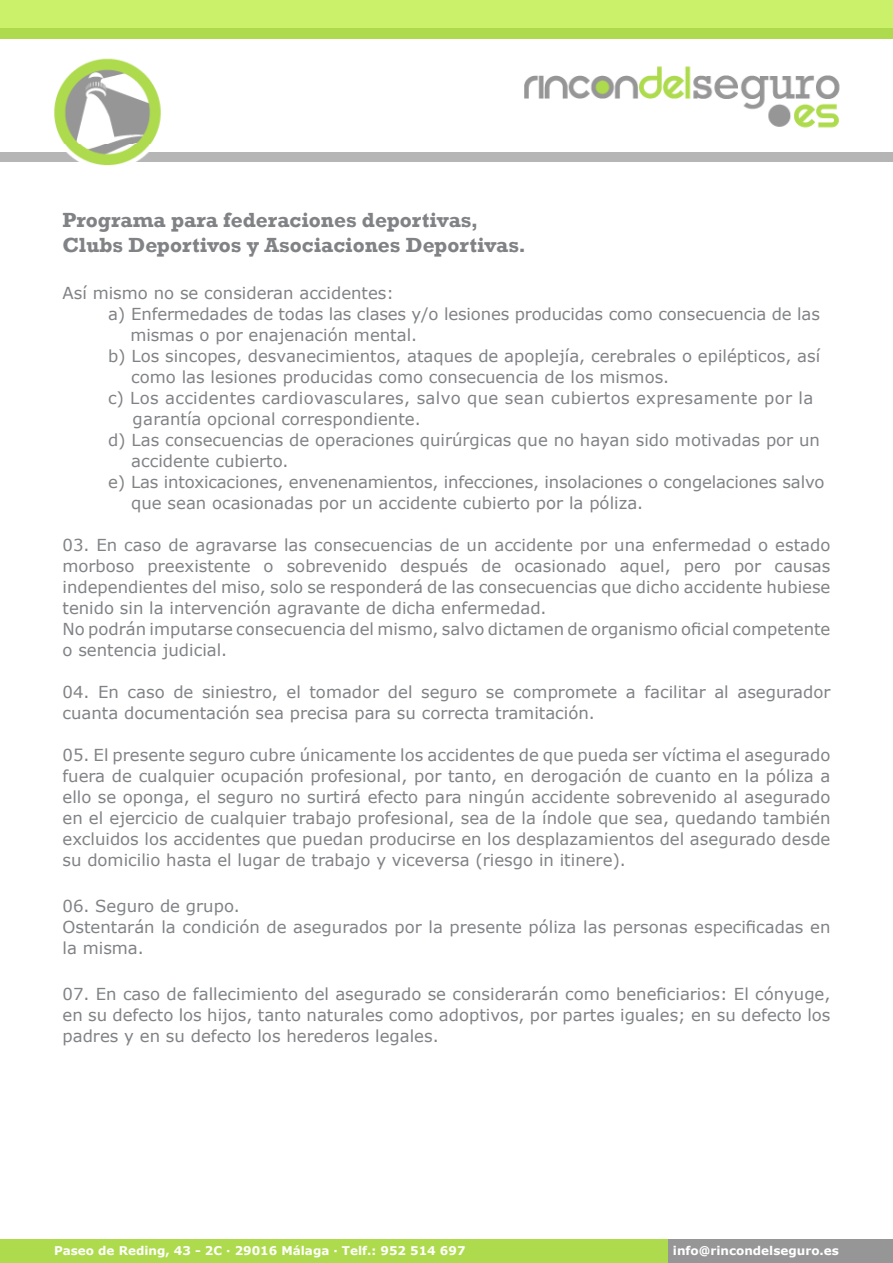
<style>
.page{position:relative;width:893px;height:1263px;background:#fff}
.page>*{position:absolute;margin:0;border:0;box-sizing:border-box;transform-origin:0 0}
.titulos{font:700 21px "Rockwell";color:#808285}
.texto{font:16.5px/21px "Verdana";color:#808285}
.texto-2{font:16.5px/21px "Verdana";letter-spacing:.02em;color:#808285}
.t1{font:700 12px "Verdana";color:#fff}
</style>
<div class="page">
<img style="left:54px;top:58px;width:786px;height:108px">
<div style="left:0;top:1239px;width:669px;height:24px;background:#aedb4d"></div>
<div style="left:0;top:0;width:893px;height:28px;background:#cbf16a"></div>
<div style="left:0;top:28px;width:893px;height:11px;background:#aedb4d"></div>
<div style="left:0;top:152px;width:57px;height:10px;background:#b5b5b5"></div>
<div style="left:154px;top:152px;width:739px;height:10px;background:#b5b5b5"></div>
<hr style="left:0;top:149px;width:67px;height:3px;background:#fff">
<hr style="left:148px;top:149px;width:745px;height:3px;background:#fff">
<div style="left:669px;top:1239px;width:224px;height:24px;background:#969696"></div>
<hr style="left:0;top:162px;width:81px;height:2px;background:#fff">
<hr style="left:132px;top:162px;width:761px;height:2px;background:#fff">
<p class="titulos" style="left:63px;top:207px;width:417px">Programa para federaciones deportivas,</p>
<p class="titulos" style="left:63px;top:233px;width:465px">Clubs Deportivos y Asociaciones Deportivas.</p>
<p class="texto" style="left:63px;top:281px;width:333px">Así mismo no se consideran accidentes:</p>
<p class="texto" style="left:131px;top:302px;width:691px;text-indent:-23px">a) Enfermedades de todas las clases y/o lesiones producidas como consecuencia de las mismas o por enajenación mental.</p>
<p class="texto" style="left:131px;top:344px;width:690px;text-indent:-23px">b) Los sincopes, desvanecimientos, ataques de apoplejía, cerebrales o epilépticos, así como las lesiones producidas como consecuencia de los mismos.</p>
<p class="texto-2" style="left:133px;top:386px;width:682px;text-indent:-25px">c) Los accidentes cardiovasculares, salvo que sean cubiertos expresamente por la garantía opcional correspondiente.</p>
<p class="texto" style="left:131px;top:428px;width:690px;text-indent:-23px">d) Las consecuencias de operaciones quirúrgicas que no hayan sido motivadas por un accidente cubierto.</p>
<p class="texto" style="left:131px;top:470px;width:695px;text-indent:-23px">e) Las intoxicaciones, envenenamientos, infecciones, insolaciones o congelaciones salvo que sean ocasionadas por un accidente cubierto por la póliza.</p>
<p class="texto" style="left:63px;top:533px;width:769px;text-align:justify">03. En caso de agravarse las consecuencias de un accidente por una enfermedad o estado morboso preexistente o sobrevenido después de ocasionado aquel, pero por causas independientes del miso, solo se responderá de las consecuencias que dicho accidente hubiese tenido sin la intervención agravante de dicha enfermedad.</p>
<p class="texto" style="left:63px;top:617px;width:769px">No podrán imputarse consecuencia del mismo, salvo dictamen de organismo oficial competente o sentencia judicial.</p>
<p class="texto" style="left:63px;top:681px;width:769px">04. En caso de siniestro, el tomador del seguro se compromete a facilitar al asegurador cuanta documentación sea precisa para su correcta tramitación.</p>
<p class="texto" style="left:63px;top:744px;width:769px;text-align:justify">05. El presente seguro cubre únicamente los accidentes de que pueda ser víctima el asegurado fuera de cualquier ocupación profesional, por tanto, en derogación de cuanto en la póliza a ello se oponga, el seguro no surtirá efecto para ningún accidente sobrevenido al asegurado en el ejercicio de cualquier trabajo profesional, sea de la índole que sea, quedando también excluidos los accidentes que puedan producirse en los desplazamientos del asegurado desde su domicilio hasta el lugar de trabajo y viceversa (riesgo in itinere).</p>
<p class="texto" style="left:63px;top:895px;width:179px">06. Seguro de grupo.</p>
<p class="texto" style="left:63px;top:916px;width:769px">Ostentarán la condición de asegurados por la presente póliza las personas especificadas en la misma.</p>
<p class="texto" style="left:63px;top:983px;width:769px;text-align:justify">07. En caso de fallecimiento del asegurado se considerarán como beneficiarios: El cónyuge, en su defecto los hijos, tanto naturales como adoptivos, por partes iguales; en su defecto los padres y en su defecto los herederos legales.</p>
<p class="t1" style="left:54px;top:1243px;width:413px">Paseo de Reding, 43 - 2C · 29016 Málaga · Telf.: 952 514 697</p>
<p class="t1" style="left:673px;top:1243px;width:168px">info@rincondelseguro.es</p>
</div>
